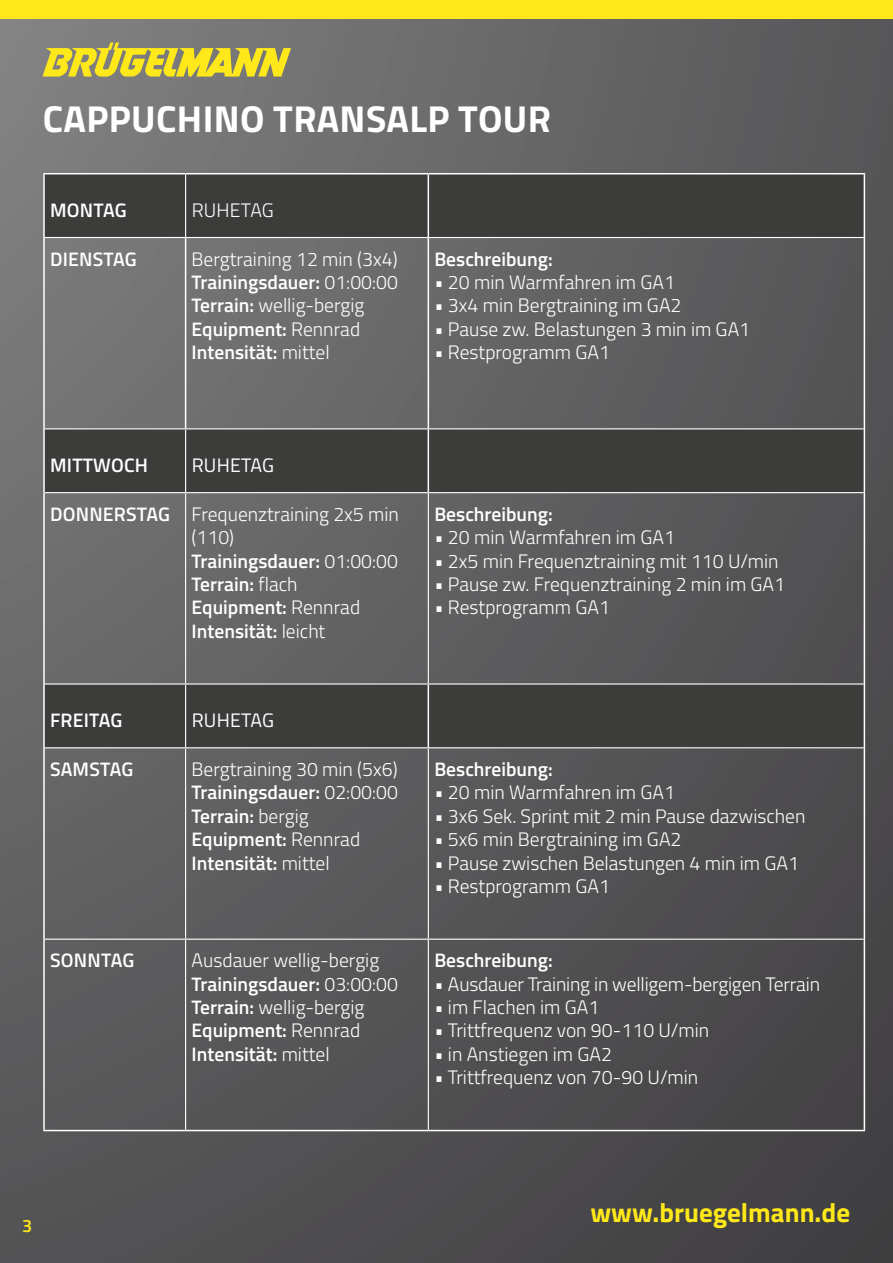
<style>
.page{position:relative;width:893px;height:1263px;background:#fff}
.page>*{position:absolute;margin:0;border:0;box-sizing:border-box;transform-origin:0 0}
.t1{font:700 37.5px "Titillium Web";letter-spacing:.01em;color:#fff}
.t2{font:700 27px "Titillium Web";color:#fee819}
.t3{font:300 19.5px/23.4px "Titillium Web";color:#fff}
.t4{font:600 19.5px/23.4px "Titillium Web";color:#fff}
.t5{font:19.5px "Titillium Web";letter-spacing:.01em;color:#fff}
.t6{font:600 18px "Titillium Web";color:#fee819}
.s1{font-weight:600}
.s2{font-weight:300}
</style>
<div class="page">
<img style="left:0;top:18px;width:893px;height:1245px">
<div style="left:0;top:0;width:893px;height:18px;background:#fee819"></div>
<svg style="left:45px;top:174px;width:819px;height:573px;background:#565656"></svg>
<hr style="left:428px;top:492px;width:436px;height:1px;background:#fff">
<hr style="left:428px;top:747px;width:436px;height:1px;background:#fff">
<hr style="left:45px;top:683px;width:141px;height:2px;background:#fff">
<hr style="left:45px;top:747px;width:141px;height:1px;background:#fff">
<hr style="left:186px;top:492px;width:242px;height:1px;background:#fff">
<hr style="left:186px;top:747px;width:242px;height:1px;background:#fff">
<hr style="left:185px;top:748px;width:1px;height:190px;background:#fff">
<hr style="left:428px;top:748px;width:1px;height:190px;background:#fff">
<hr style="left:185px;top:493px;width:1px;height:190px;background:#fff">
<hr style="left:428px;top:493px;width:1px;height:190px;background:#fff">
<hr style="left:185px;top:940px;width:1px;height:190px;background:#fff">
<hr style="left:428px;top:940px;width:1px;height:190px;background:#fff">
<hr style="left:45px;top:938px;width:141px;height:2px;background:#fff">
<hr style="left:186px;top:938px;width:242px;height:2px;background:#fff">
<hr style="left:428px;top:938px;width:436px;height:2px;background:#fff">
<hr style="left:428px;top:237px;width:437px;height:1px;background:#fff">
<hr style="left:428px;top:428px;width:436px;height:1px;background:#fff">
<hr style="left:428px;top:683px;width:436px;height:2px;background:#fff">
<hr style="left:186px;top:237px;width:242px;height:1px;background:#fff">
<hr style="left:185px;top:238px;width:1px;height:190px;background:#fff">
<hr style="left:428px;top:238px;width:1px;height:190px;background:#fff">
<hr style="left:186px;top:428px;width:242px;height:1px;background:#fff">
<hr style="left:186px;top:683px;width:242px;height:2px;background:#fff">
<hr style="left:185px;top:174px;width:1px;height:63px;background:#fff">
<hr style="left:43px;top:237px;width:143px;height:1px;background:#fff">
<hr style="left:45px;top:428px;width:141px;height:1px;background:#fff">
<hr style="left:45px;top:492px;width:141px;height:1px;background:#fff">
<hr style="left:185px;top:429px;width:1px;height:63px;background:#fff">
<hr style="left:185px;top:685px;width:1px;height:62px;background:#fff">
<hr style="left:428px;top:174px;width:1px;height:63px;background:#fff">
<hr style="left:428px;top:429px;width:1px;height:63px;background:#fff">
<hr style="left:428px;top:685px;width:1px;height:62px;background:#fff">
<hr style="left:43px;top:173px;width:143px;height:1px;background:#fff">
<hr style="left:43px;top:174px;width:2px;height:63px;background:#fff">
<hr style="left:186px;top:173px;width:242px;height:1px;background:#fff">
<hr style="left:428px;top:173px;width:437px;height:1px;background:#fff">
<hr style="left:864px;top:174px;width:1px;height:63px;background:#fff">
<hr style="left:43px;top:238px;width:2px;height:191px;background:#fff">
<hr style="left:864px;top:238px;width:1px;height:191px;background:#fff">
<hr style="left:43px;top:429px;width:2px;height:64px;background:#fff">
<hr style="left:864px;top:429px;width:1px;height:64px;background:#fff">
<hr style="left:43px;top:493px;width:2px;height:191px;background:#fff">
<hr style="left:864px;top:493px;width:1px;height:191px;background:#fff">
<hr style="left:43px;top:684px;width:2px;height:64px;background:#fff">
<hr style="left:864px;top:684px;width:1px;height:64px;background:#fff">
<hr style="left:43px;top:748px;width:2px;height:191px;background:#fff">
<hr style="left:864px;top:748px;width:1px;height:191px;background:#fff">
<hr style="left:43px;top:939px;width:2px;height:191px;background:#fff">
<hr style="left:864px;top:939px;width:1px;height:191px;background:#fff">
<hr style="left:43px;top:1130px;width:143px;height:1px;background:#fff">
<hr style="left:186px;top:1130px;width:242px;height:1px;background:#fff">
<hr style="left:428px;top:1130px;width:437px;height:1px;background:#fff">
<svg style="left:43px;top:43px;width:248px;height:34px;background:#c7ba41"></svg>
<h1 class="t1" style="left:43px;top:90px;width:510px">CAPPUCHINO TRANSALP TOUR</h1>
<p class="t4" style="left:50px;top:197px;width:78px">MONTAG</p>
<p class="t3" style="left:192px;top:197px;width:84px">RUHETAG</p>
<p class="t4" style="left:50px;top:246px;width:88px">DIENSTAG</p>
<p class="t3" style="left:192px;top:246px;width:208px">Bergtraining 12 min (3x4)<br><span class="s1">Trainingsdauer:</span> 01:00:00<br><span class="s1">Terrain:</span> wellig-bergig<br><span class="s1">Equipment:</span> Rennrad<br><span class="s1">Intensität:</span> mittel</p>
<p class="t4" style="left:434px;top:246px;width:120px">Beschreibung:</p>
<p class="t3" style="left:434px;top:270px;width:242px">• 20 min Warmfahren im GA1</p>
<p class="t3" style="left:434px;top:293px;width:249px">• 3x4 min Bergtraining im GA2</p>
<p class="t3" style="left:434px;top:316px;width:317px">• Pause zw. Belastungen 3 min im GA1</p>
<p class="t3" style="left:434px;top:340px;width:177px">• Restprogramm GA1</p>
<p class="t4" style="left:50px;top:452px;width:100px">MITTWOCH</p>
<p class="t5" style="left:192px;top:451px;width:84px">RUHETAG</p>
<p class="t4" style="left:192px;top:501px;width:209px;text-indent:-141px">DONNERSTAG <span class="s2">Frequenztraining 2x5 min (110)<br></span>Trainingsdauer: <span class="s2">01:00:00<br></span>Terrain: <span class="s2">flach<br></span>Equipment: <span class="s2">Rennrad<br></span>Intensität: <span class="s2">leicht</span></p>
<p class="t4" style="left:434px;top:501px;width:120px">Beschreibung:</p>
<p class="t3" style="left:434px;top:525px;width:242px">• 20 min Warmfahren im GA1</p>
<p class="t3" style="left:434px;top:548px;width:346px">• 2x5 min Frequenztraining mit 110 U/min</p>
<p class="t3" style="left:434px;top:571px;width:352px">• Pause zw. Frequenztraining 2 min im GA1</p>
<p class="t3" style="left:434px;top:595px;width:177px">• Restprogramm GA1</p>
<p class="t4" style="left:50px;top:707px;width:74px">FREITAG</p>
<p class="t5" style="left:192px;top:706px;width:84px">RUHETAG</p>
<p class="t4" style="left:50px;top:756px;width:85px">SAMSTAG</p>
<p class="t3" style="left:192px;top:756px;width:208px">Bergtraining 30 min (5x6)<br><span class="s1">Trainingsdauer:</span> 02:00:00<br><span class="s1">Terrain:</span> bergig<br><span class="s1">Equipment:</span> Rennrad<br><span class="s1">Intensität:</span> mittel</p>
<p class="t4" style="left:434px;top:756px;width:120px">Beschreibung:</p>
<p class="t3" style="left:434px;top:780px;width:242px">• 20 min Warmfahren im GA1</p>
<p class="t3" style="left:434px;top:803px;width:373px">• 3x6 Sek. Sprint mit 2 min Pause dazwischen</p>
<p class="t3" style="left:434px;top:827px;width:249px">• 5x6 min Bergtraining im GA2</p>
<p class="t3" style="left:434px;top:850px;width:366px">• Pause zwischen Belastungen 4 min im GA1</p>
<p class="t3" style="left:434px;top:873px;width:177px">• Restprogramm GA1</p>
<p class="t4" style="left:50px;top:948px;width:86px">SONNTAG</p>
<p class="t3" style="left:192px;top:948px;width:208px">Ausdauer wellig-bergig<br><span class="s1">Trainingsdauer:</span> 03:00:00<br><span class="s1">Terrain:</span> wellig-bergig<br><span class="s1">Equipment:</span> Rennrad<br><span class="s1">Intensität:</span> mittel</p>
<p class="t4" style="left:434px;top:948px;width:120px">Beschreibung:</p>
<p class="t3" style="left:434px;top:971px;width:387px">• Ausdauer Training in welligem-bergigen Terrain</p>
<p class="t3" style="left:434px;top:994px;width:167px">• im Flachen im GA1</p>
<p class="t3" style="left:434px;top:1018px;width:276px">• Trittfrequenz von 90-110 U/min</p>
<p class="t3" style="left:434px;top:1041px;width:179px">• in Anstiegen im GA2</p>
<p class="t3" style="left:434px;top:1065px;width:265px">• Trittfrequenz von 70-90 U/min</p>
<p class="t6" style="left:22px;top:1212px;width:12px">3</p>
<h2 class="t2" style="left:590px;top:1191px;width:261px">www.bruegelmann.de</h2>
</div>
